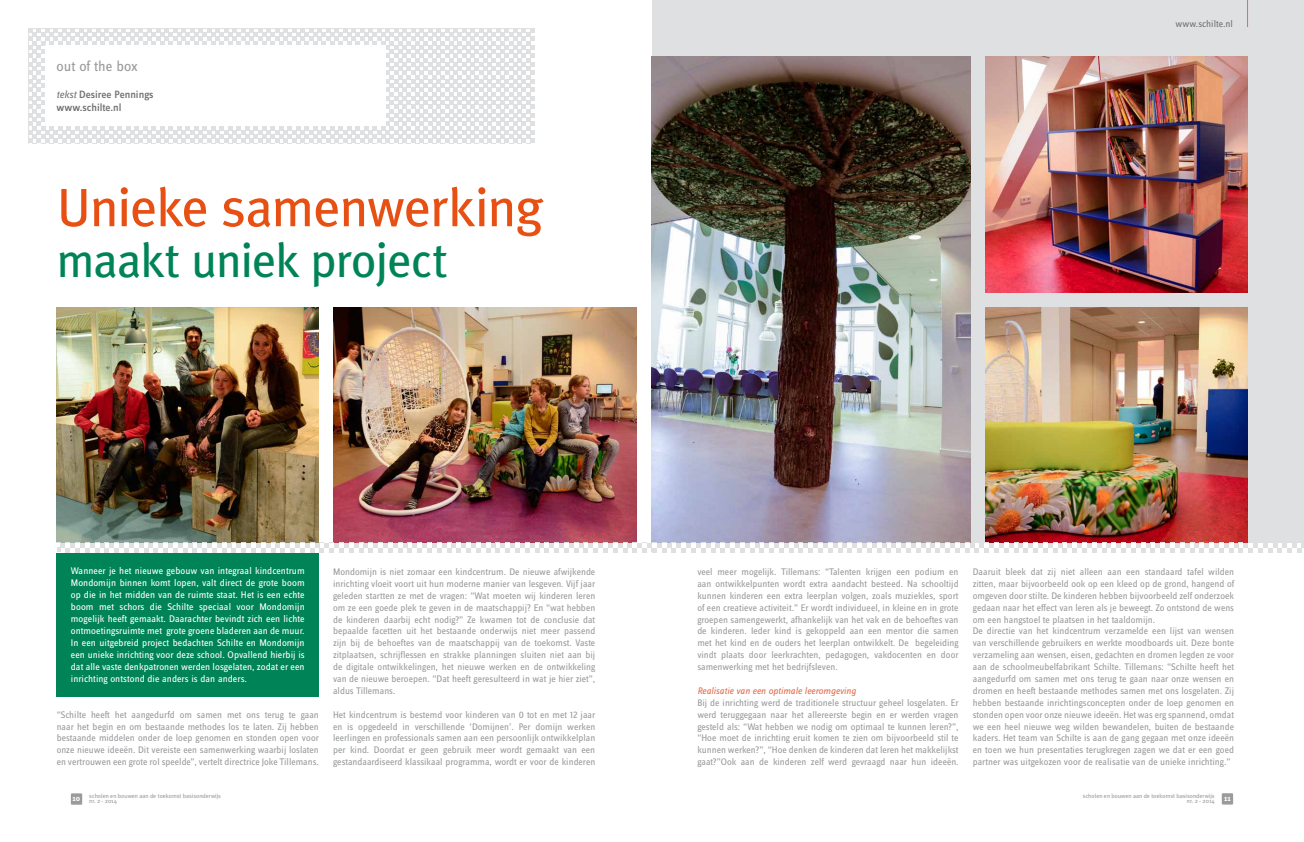
<style>
.page{position:relative;width:1304px;height:842px;background:#fff}
.page>*{position:absolute;margin:0;border:0;box-sizing:border-box;transform-origin:0 0}
.t1{font:54px "Meta Plus";letter-spacing:-.025em;color:#e75012}
.t2{font:48px "Meta Plus";letter-spacing:-.02em;color:#008457}
.t3{font:15px "Zine Sans Dis";color:#9a9b9d}
.t4{font:500 11px/13.3px "Zine Sans Dis";color:#747476}
.t5{font:10px/12px "Zine Sans Dis";letter-spacing:.005em;color:#fff;text-align:justify}
.t6{font:10px "Zine Sans Dis";color:#747476}
.t7{font:9.9px/11.9px "Zine Sans Dis";color:#9a9b9d;text-align:justify}
.t8{font:italic 9.9px "Zine Sans Dis";color:#e46d4b}
.t9{font:700 8px "Meta Plus";color:#fff}
.t10{font:6px/5.5px "Meta Plus";color:#9a9b9d}
.s1{font-weight:400;font-style:italic}
</style>
<div class="page">
<div style="left:652px;top:0;width:652px;height:543px;background:#dfe0e1"></div>
<svg style="left:28px;top:28px;width:506px;height:115px"></svg>
<div style="left:45px;top:45px;width:341px;height:81px;background:#fff"></div>
<img style="left:652px;top:56px;width:319px;height:487px">
<img style="left:985px;top:56px;width:262px;height:237px">
<img style="left:985px;top:307px;width:262px;height:236px">
<img style="left:57px;top:307px;width:262px;height:236px">
<img style="left:333px;top:307px;width:304px;height:236px">
<svg style="left:1247px;top:0;width:1px;height:27px"></svg>
<div style="left:57px;top:552px;width:262px;height:145px;background:#008457"></div>
<div style="left:71px;top:793px;width:11px;height:12px;background:#9a9b9d"></div>
<div style="left:1222px;top:793px;width:11px;height:11px;background:#9a9b9d"></div>
<svg style="left:57px;top:543px;width:1247px;height:10px"></svg>
<h3 class="t3" style="left:57px;top:59px;width:82px">out of the box</h3>
<p class="t4" style="left:57px;top:88px;width:98px"><span class="s1">tekst</span> Desiree Pennings www.schilte.nl</p>
<h1 class="t1" style="left:57px;top:176px;width:488px">Unieke samenwerking</h1>
<h2 class="t2" style="left:57px;top:233px;width:393px">maakt uniek project</h2>
<p class="t6" style="left:1176px;top:19px;width:59px">www.schilte.nl</p>
<p class="t5" style="left:71px;top:565px;width:235px">Wanneer je het nieuwe gebouw van integraal kindcentrum Mondomijn binnen komt lopen, valt direct de grote boom op die in het midden van de ruimte staat. Het is een echte boom met schors die Schilte speciaal voor Mondomijn mogelijk heeft gemaakt. Daarachter bevindt zich een lichte ontmoetingsruimte met grote groene bladeren aan de muur.<br>In een uitgebreid project bedachten Schilte en Mondomijn een unieke inrichting voor deze school. Opvallend hierbij is dat alle vaste denkpatronen werden losgelaten, zodat er een inrichting ontstond die anders is dan anders.</p>
<p class="t7" style="left:57px;top:709px;width:264px">“Schilte heeft het aangedurfd om samen met ons terug te gaan naar het begin en om bestaande methodes los te laten. Zij hebben bestaande middelen onder de loep genomen en stonden open voor onze nieuwe ideeën. Dit vereiste een samenwerking waarbij loslaten en vertrouwen een grote rol speelde”, vertelt directrice Joke Tillemans.</p>
<p class="t7" style="left:333px;top:566px;width:264px">Mondomijn is niet zomaar een kindcentrum. De nieuwe afwijkende inrichting vloeit voort uit hun moderne manier van lesgeven. Vijf jaar geleden startten ze met de vragen: “Wat moeten wij kinderen leren om ze een goede plek te geven in de maatschappij? En “wat hebben de kinderen daarbij echt nodig?” Ze kwamen tot de conclusie dat bepaalde facetten uit het bestaande onderwijs niet meer passend zijn bij de behoeftes van de maatschappij van de toekomst. Vaste zitplaatsen, schrijflessen en strakke planningen sluiten niet aan bij de digitale ontwikkelingen, het nieuwe werken en de ontwikkeling van de nieuwe beroepen. “Dat heeft geresulteerd in wat je hier ziet”, aldus Tillemans.</p>
<p class="t7" style="left:333px;top:709px;width:264px">Het kindcentrum is bestemd voor kinderen van 0 tot en met 12 jaar en is opgedeeld in verschillende ‘Domijnen’. Per domijn werken leerlingen en professionals samen aan een persoonlijk ontwikkelplan per kind. Doordat er geen gebruik meer wordt gemaakt van een gestandaardiseerd klassikaal programma, wordt er voor de kinderen</p>
<p class="t7" style="left:697px;top:566px;width:263px">veel meer mogelijk. Tillemans: “Talenten krijgen een podium en aan ontwikkelpunten wordt extra aandacht besteed. Na schooltijd kunnen kinderen een extra leerplan volgen, zoals muziekles, sport of een creatieve activiteit.” Er wordt individueel, in kleine en in grote groepen samengewerkt, afhankelijk van het vak en de behoeftes van de kinderen. Ieder kind is gekoppeld aan een mentor die samen met het kind en de ouders het leerplan ontwikkelt. De begeleiding vindt plaats door leerkrachten, pedagogen, vakdocenten en door samenwerking met het bedrijfsleven.</p>
<p class="t8" style="left:697px;top:686px;width:160px">Realisatie van een optimale leeromgeving</p>
<p class="t7" style="left:697px;top:697px;width:263px">Bij de inrichting werd de traditionele structuur geheel losgelaten. Er werd teruggegaan naar het allereerste begin en er werden vragen gesteld als: “Wat hebben we nodig om optimaal te kunnen leren?”, “Hoe moet de inrichting eruit komen te zien om bijvoorbeeld stil te kunnen werken?”, “Hoe denken de kinderen dat leren het makkelijkst gaat?”Ook aan de kinderen zelf werd gevraagd naar hun ideeën.</p>
<p class="t7" style="left:973px;top:566px;width:263px;text-align:left">Daaruit bleek dat zij niet alleen aan een standaard tafel wilden zitten, maar bijvoorbeeld ook op een kleed op de grond, hangend of omgeven door stilte. De kinderen hebben bijvoorbeeld zelf onderzoek gedaan naar het effect van leren als je beweegt. Zo ontstond de wens om een hangstoel te plaatsen in het taaldomijn.<br>De directie van het kindcentrum verzamelde een lijst van wensen van verschillende gebruikers en werkte moodboards uit. Deze bonte verzameling aan wensen, eisen, gedachten en dromen legden ze voor aan de schoolmeubelfabrikant Schilte. Tillemans: “Schilte heeft het aangedurfd om samen met ons terug te gaan naar onze wensen en dromen en heeft bestaande methodes samen met ons losgelaten. Zij hebben bestaande inrichtingsconcepten onder de loep genomen en stonden open voor onze nieuwe ideeën. Het was erg spannend, omdat we een heel nieuwe weg wilden bewandelen, buiten de bestaande kaders. Het team van Schilte is aan de gang gegaan met onze ideeën en toen we hun presentaties terugkregen zagen we dat er een goed partner was uitgekozen voor de realisatie van de unieke inrichting.”</p>
<p class="t9" style="left:73px;top:794px;width:9px">10</p>
<p class="t10" style="left:1187px;top:793px;width:45px;text-indent:-104px">scholen en bouwen aan de toekomst basisonderwijs<br>nr. 2 - 2014 <sup>11</sup></p>
<p class="t10" style="left:89px;top:793px;width:133px">scholen en bouwen aan de toekomst basisonderwijs nr. 2 - 2014</p>
</div>
